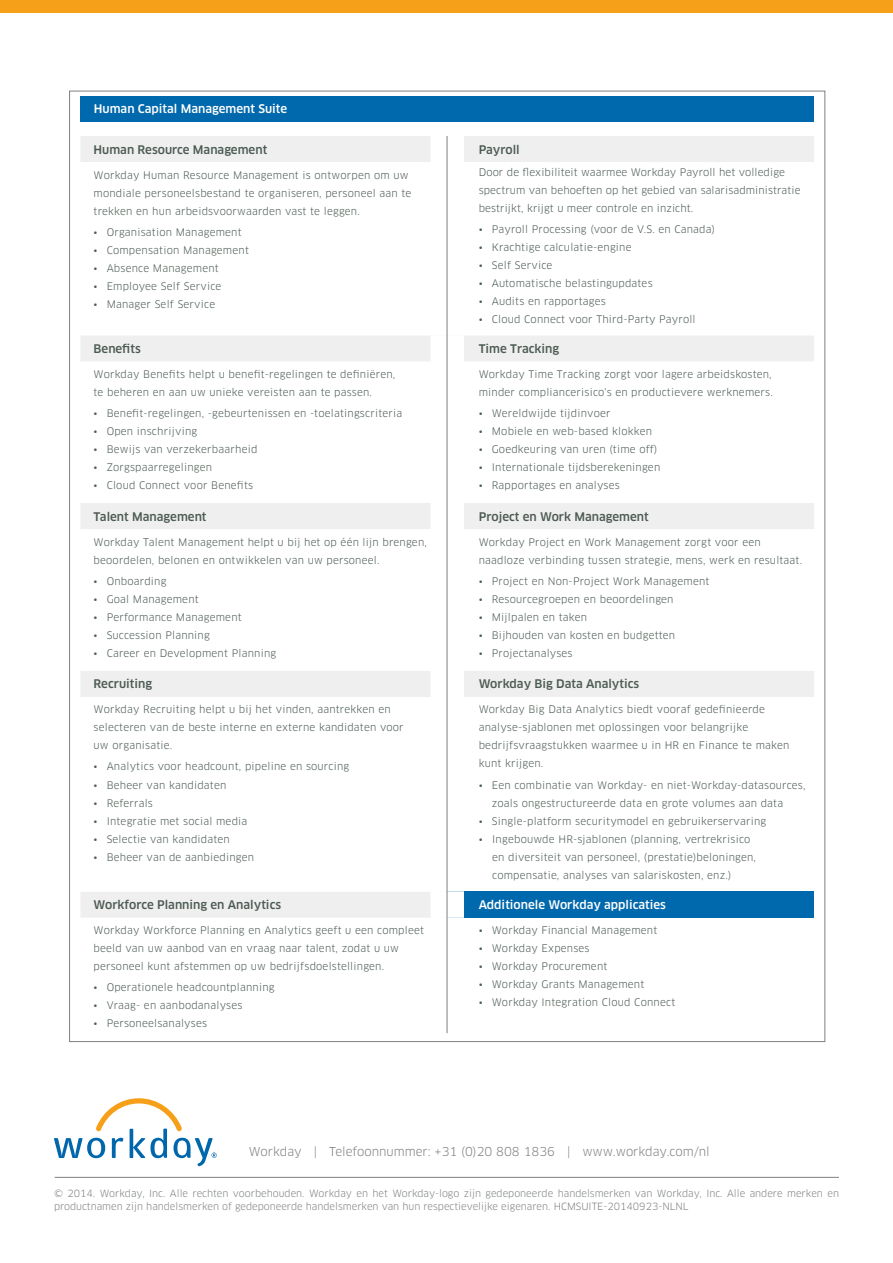
<style>
.page{position:relative;width:893px;height:1263px;background:#fff}
.page>*{position:absolute;margin:0;border:0;box-sizing:border-box;transform-origin:0 0}
.t1{font:12px "Clan";color:#7e8083}
.t2{font:500 11.7px "Clan OT";color:#4c5b52}
.t3{font:500 11.7px "Clan OT";color:#fff}
.t4{font:10.2px/18px "Clan OT";letter-spacing:.02em;color:#4c5b52}
.t5{font:9.75px/13.5px "Clan OT";color:#7e8083}
</style>
<div class="page">
<div style="left:0;top:0;width:893px;height:13px;background:#f6a01a"></div>
<hr style="left:55px;top:1177px;width:784px;height:1px;background:#7e8083">
<svg style="left:54px;top:1098px;width:163px;height:68px"></svg>
<div style="left:81px;top:136px;width:733px;height:26px;background:#efeff0"></div>
<svg style="left:81px;top:336px;width:733px;height:582px"></svg>
<div style="left:447px;top:892px;width:367px;height:26px;background:#0068ac"></div>
<div style="left:430px;top:136px;width:34px;height:26px;background:#fff"></div>
<div style="left:430px;top:335px;width:34px;height:27px;background:#fff"></div>
<div style="left:430px;top:362px;width:34px;height:141px;background:#fff"></div>
<div style="left:430px;top:503px;width:34px;height:26px;background:#fff"></div>
<div style="left:430px;top:529px;width:34px;height:142px;background:#fff"></div>
<div style="left:430px;top:671px;width:34px;height:26px;background:#fff"></div>
<div style="left:430px;top:697px;width:34px;height:195px;background:#fff"></div>
<div style="left:430px;top:892px;width:34px;height:26px;background:#fff"></div>
<div style="left:80px;top:96px;width:734px;height:26px;background:#0068ac"></div>
<hr style="left:447px;top:136px;width:1px;height:897px;background:#7e8083">
<p class="t3" style="left:94px;top:102px;width:195px">Human Capital Management Suite</p>
<p class="t2" style="left:94px;top:142px;width:175px">Human Resource Management</p>
<p class="t2" style="left:479px;top:142px;width:43px">Payroll</p>
<p class="t4" style="left:94px;top:166px;width:319px">Workday Human Resource Management is ontworpen om uw mondiale personeelsbestand te organiseren, personeel aan te trekken en hun arbeidsvoorwaarden vast te leggen.</p>
<p class="t4" style="left:94px;top:223px;width:150px">• Organisation Management</p>
<p class="t4" style="left:94px;top:241px;width:157px">• Compensation Management</p>
<p class="t4" style="left:94px;top:259px;width:127px">• Absence Management</p>
<p class="t4" style="left:94px;top:277px;width:129px">• Employee Self Service</p>
<p class="t4" style="left:94px;top:295px;width:123px">• Manager Self Service</p>
<p class="t4" style="left:479px;top:163px;width:323px">Door de flexibiliteit waarmee Workday Payroll het volledige spectrum van behoeften op het gebied van salarisadministratie bestrijkt, krijgt u meer controle en inzicht.</p>
<p class="t4" style="left:479px;top:220px;width:238px">• Payroll Processing (voor de V.S. en Canada)</p>
<p class="t4" style="left:479px;top:238px;width:154px">• Krachtige calculatie-engine</p>
<p class="t4" style="left:479px;top:256px;width:75px">• Self Service</p>
<p class="t4" style="left:479px;top:274px;width:175px">• Automatische belastingupdates</p>
<p class="t4" style="left:479px;top:292px;width:128px">• Audits en rapportages</p>
<p class="t4" style="left:479px;top:310px;width:218px">• Cloud Connect voor Third-Party Payroll</p>
<p class="t2" style="left:94px;top:342px;width:49px">Benefits</p>
<p class="t2" style="left:479px;top:342px;width:82px">Time Tracking</p>
<p class="t4" style="left:94px;top:365px;width:303px">Workday Benefits helpt u benefit-regelingen te definiëren, te beheren en aan uw unieke vereisten aan te passen.</p>
<p class="t4" style="left:94px;top:404px;width:310px">• Benefit-regelingen, -gebeurtenissen en -toelatingscriteria</p>
<p class="t4" style="left:94px;top:422px;width:105px">• Open inschrijving</p>
<p class="t4" style="left:94px;top:440px;width:165px">• Bewijs van verzekerbaarheid</p>
<p class="t4" style="left:94px;top:458px;width:120px">• Zorgspaarregelingen</p>
<p class="t4" style="left:94px;top:476px;width:161px">• Cloud Connect voor Benefits</p>
<p class="t4" style="left:479px;top:365px;width:296px">Workday Time Tracking zorgt voor lagere arbeidskosten, minder compliancerisico's en productievere werknemers.</p>
<p class="t4" style="left:479px;top:404px;width:133px">• Wereldwijde tijdinvoer</p>
<p class="t4" style="left:479px;top:422px;width:175px">• Mobiele en web-based klokken</p>
<p class="t4" style="left:479px;top:440px;width:180px">• Goedkeuring van uren (time off)</p>
<p class="t4" style="left:479px;top:458px;width:183px">• Internationale tijdsberekeningen</p>
<p class="t4" style="left:479px;top:476px;width:143px">• Rapportages en analyses</p>
<p class="t2" style="left:94px;top:509px;width:115px">Talent Management</p>
<p class="t2" style="left:479px;top:509px;width:172px">Project en Work Management</p>
<p class="t4" style="left:94px;top:533px;width:335px">Workday Talent Management helpt u bij het op één lijn brengen, beoordelen, belonen en ontwikkelen van uw personeel.</p>
<p class="t4" style="left:94px;top:572px;width:74px">• Onboarding</p>
<p class="t4" style="left:94px;top:590px;width:107px">• Goal Management</p>
<p class="t4" style="left:94px;top:608px;width:150px">• Performance Management</p>
<p class="t4" style="left:94px;top:626px;width:118px">• Succession Planning</p>
<p class="t4" style="left:94px;top:644px;width:184px">• Career en Development Planning</p>
<p class="t4" style="left:479px;top:533px;width:325px">Workday Project en Work Management zorgt voor een naadloze verbinding tussen strategie, mens, werk en resultaat.</p>
<p class="t4" style="left:479px;top:572px;width:232px">• Project en Non-Project Work Management</p>
<p class="t4" style="left:479px;top:590px;width:196px">• Resourcegroepen en beoordelingen</p>
<p class="t4" style="left:479px;top:608px;width:110px">• Mijlpalen en taken</p>
<p class="t4" style="left:479px;top:626px;width:198px">• Bijhouden van kosten en budgetten</p>
<p class="t4" style="left:479px;top:644px;width:95px">• Projectanalyses</p>
<p class="t2" style="left:94px;top:677px;width:60px">Recruiting</p>
<p class="t2" style="left:479px;top:677px;width:162px">Workday Big Data Analytics</p>
<p class="t4" style="left:94px;top:701px;width:312px">Workday Recruiting helpt u bij het vinden, aantrekken en selecteren van de beste interne en externe kandidaten voor uw organisatie.</p>
<p class="t4" style="left:94px;top:758px;width:257px">• Analytics voor headcount, pipeline en sourcing</p>
<p class="t4" style="left:94px;top:776px;width:134px">• Beheer van kandidaten</p>
<p class="t4" style="left:94px;top:794px;width:61px">• Referrals</p>
<p class="t4" style="left:94px;top:812px;width:155px">• Integratie met social media</p>
<p class="t4" style="left:94px;top:830px;width:138px">• Selectie van kandidaten</p>
<p class="t4" style="left:94px;top:848px;width:162px">• Beheer van de aanbiedingen</p>
<p class="t4" style="left:479px;top:701px;width:312px">Workday Big Data Analytics biedt vooraf gedefinieerde analyse-sjablonen met oplossingen voor belangrijke bedrijfsvraagstukken waarmee u in HR en Finance te maken kunt krijgen.</p>
<p class="t4" style="left:492px;top:776px;width:315px;text-indent:-13px">• Een combinatie van Workday- en niet-Workday-datasources, zoals ongestructureerde data en grote volumes aan data</p>
<p class="t4" style="left:479px;top:812px;width:289px">• Single-platform securitymodel en gebruikerservaring</p>
<p class="t4" style="left:492px;top:830px;width:265px;text-indent:-13px">• Ingebouwde HR-sjablonen (planning, vertrekrisico en diversiteit van personeel, (prestatie)beloningen, compensatie, analyses van salariskosten, enz.)</p>
<p class="t2" style="left:94px;top:898px;width:189px">Workforce Planning en Analytics</p>
<p class="t3" style="left:479px;top:898px;width:189px">Additionele Workday applicaties</p>
<p class="t4" style="left:94px;top:921px;width:332px">Workday Workforce Planning en Analytics geeft u een compleet beeld van uw aanbod van en vraag naar talent, zodat u uw personeel kunt afstemmen op uw bedrijfsdoelstellingen.</p>
<p class="t4" style="left:94px;top:979px;width:183px">• Operationele headcountplanning</p>
<p class="t4" style="left:94px;top:997px;width:150px">• Vraag- en aanbodanalyses</p>
<p class="t4" style="left:94px;top:1015px;width:115px">• Personeelsanalyses</p>
<p class="t4" style="left:479px;top:921px;width:180px">• Workday Financial Management</p>
<p class="t4" style="left:479px;top:939px;width:112px">• Workday Expenses</p>
<p class="t4" style="left:479px;top:957px;width:130px">• Workday Procurement</p>
<p class="t4" style="left:479px;top:975px;width:167px">• Workday Grants Management</p>
<p class="t4" style="left:479px;top:993px;width:198px">• Workday Integration Cloud Connect</p>
<p class="t1" style="left:249px;top:1144px;width:462px">Workday | Telefoonnummer: +31 (0)20 808 1836 | www.workday.com/nl</p>
<p class="t5" style="left:54px;top:1186px;width:786px">© 2014. Workday, Inc. Alle rechten voorbehouden. Workday en het Workday-logo zijn gedeponeerde handelsmerken van Workday, Inc. Alle andere merken en productnamen zijn handelsmerken of gedeponeerde handelsmerken van hun respectievelijke eigenaren. HCMSUITE-20140923-NLNL</p>
</div>
